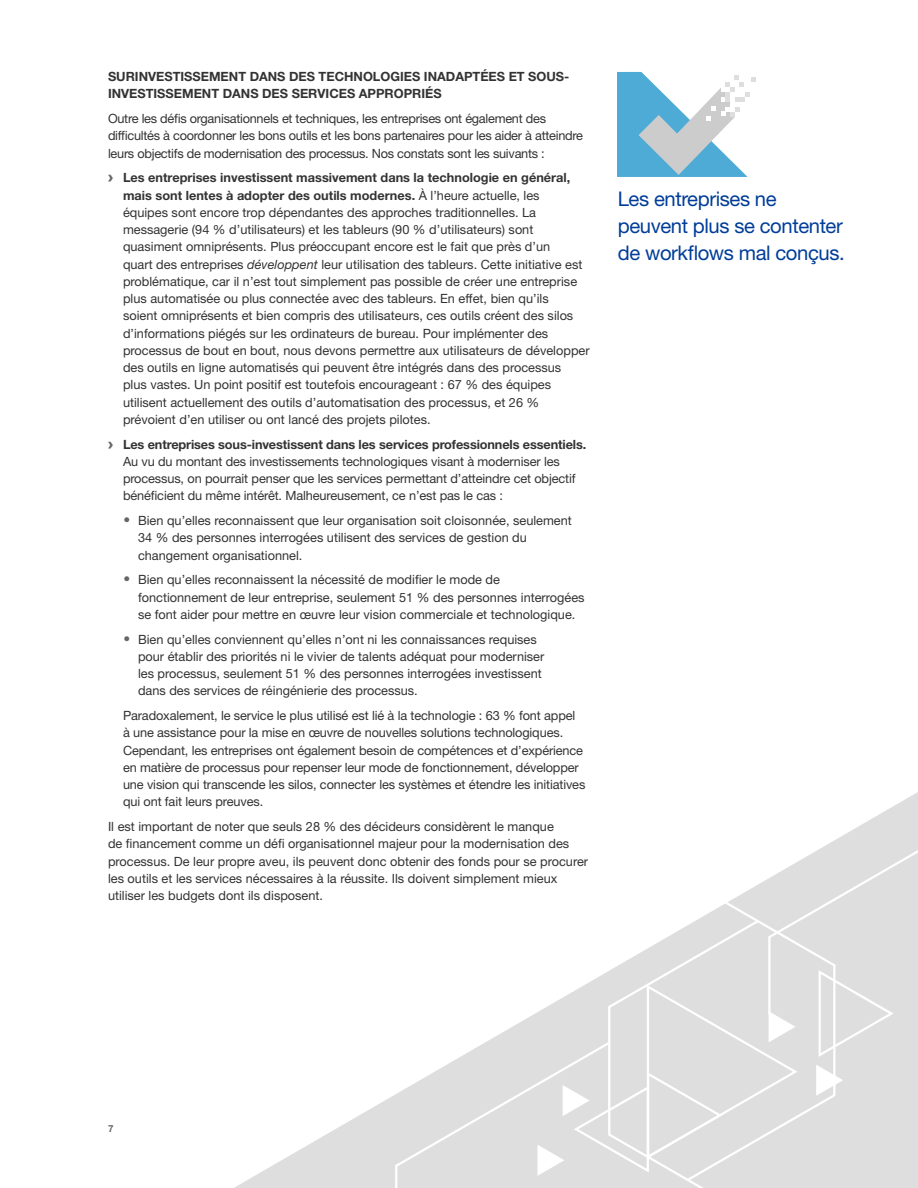
<style>
.page{position:relative;width:918px;height:1188px;background:#fff}
.page>*{position:absolute;margin:0;border:0;box-sizing:border-box;transform-origin:0 0}
.Call-out_blue{font:20.25px/27px "Helvetica Neue LT Std";letter-spacing:-.02em;color:#003d99}
.t1{font:12.75px/17.2px "Helvetica Neue LT Std";color:#333}
.t2{font:12.75px/17.2px "Helvetica Neue LT Std";letter-spacing:-.02em;color:#333}
.Heading_3{font:700 12.75px/17.2px "Helvetica Neue LT Std";color:#333}
.t3{font:700 9.75px "Helvetica Neue LT Std";color:#666}
.s1{font-family:"Arial";font-weight:900;font-size:15px;color:#666}
.s2{font-weight:700}
.s3{font-style:italic}
</style>
<div class="page">
<svg style="left:234px;top:792px;width:684px;height:396px"></svg>
<svg style="left:394px;top:834px;width:524px;height:354px"></svg>
<svg style="left:617px;top:72px;width:139px;height:105px"></svg>
<p class="Heading_3" style="left:108px;top:68px;width:463px">SURINVESTISSEMENT DANS DES TECHNOLOGIES INADAPTÉES ET SOUS-<br>INVESTISSEMENT DANS DES SERVICES APPROPRIÉS</p>
<p class="t2" style="left:108px;top:110px;width:477px">Outre les défis organisationnels et techniques, les entreprises ont également des difficultés à coordonner les bons outils et les bons partenaires pour les aider à atteindre leurs objectifs de modernisation des processus. Nos constats sont les suivants :</p>
<p class="t1" style="left:123px;top:169px;width:468px;text-indent:-15px"><span class="s1">›</span> <span class="s2">Les entreprises investissent massivement dans la technologie en général, mais sont lentes à adopter des outils modernes.</span> À l’heure actuelle, les<br>équipes sont encore trop dépendantes des approches traditionnelles. La messagerie (94 % d’utilisateurs) et les tableurs (90 % d’utilisateurs) sont quasiment omniprésents. Plus préoccupant encore est le fait que près d’un<br>quart des entreprises <span class="s3">développent</span> leur utilisation des tableurs. Cette initiative est problématique, car il n’est tout simplement pas possible de créer une entreprise plus automatisée ou plus connectée avec des tableurs. En effet, bien qu’ils<br>soient omniprésents et bien compris des utilisateurs, ces outils créent des silos d’informations piégés sur les ordinateurs de bureau. Pour implémenter des processus de bout en bout, nous devons permettre aux utilisateurs de développer des outils en ligne automatisés qui peuvent être intégrés dans des processus<br>plus vastes. Un point positif est toutefois encourageant : 67 % des équipes utilisent actuellement des outils d’automatisation des processus, et 26 % prévoient d’en utiliser ou ont lancé des projets pilotes.</p>
<p class="t1" style="left:123px;top:435px;width:465px;text-indent:-15px"><span class="s1">›</span> <span class="s2">Les entreprises sous-investissent dans les services professionnels essentiels.<br></span>Au vu du montant des investissements technologiques visant à moderniser les processus, on pourrait penser que les services permettant d’atteindre cet objectif bénéficient du même intérêt. Malheureusement, ce n’est pas le cas :</p>
<p class="t1" style="left:138px;top:512px;width:435px;text-indent:-15px"><span class="s1">•</span> Bien qu’elles reconnaissent que leur organisation soit cloisonnée, seulement<br>34 % des personnes interrogées utilisent des services de gestion du changement organisationnel.</p>
<p class="t1" style="left:138px;top:571px;width:448px;text-indent:-15px"><span class="s1">•</span> Bien qu’elles reconnaissent la nécessité de modifier le mode de fonctionnement de leur entreprise, seulement 51 % des personnes interrogées se font aider pour mettre en œuvre leur vision commerciale et technologique.</p>
<p class="t1" style="left:138px;top:630px;width:408px;text-indent:-15px"><span class="s1">•</span> Bien qu’elles conviennent qu’elles n’ont ni les connaissances requises pour établir des priorités ni le vivier de talents adéquat pour moderniser les processus, seulement 51 % des personnes interrogées investissent dans des services de réingénierie des processus.</p>
<p class="t1" style="left:123px;top:707px;width:464px">Paradoxalement, le service le plus utilisé est lié à la technologie : 63 % font appel<br>à une assistance pour la mise en œuvre de nouvelles solutions technologiques.<br>Cependant, les entreprises ont également besoin de compétences et d’expérience en matière de processus pour repenser leur mode de fonctionnement, développer une vision qui transcende les silos, connecter les systèmes et étendre les initiatives qui ont fait leurs preuves.</p>
<p class="t1" style="left:108px;top:818px;width:482px">Il est important de noter que seuls 28 % des décideurs considèrent le manque<br>de financement comme un défi organisationnel majeur pour la modernisation des processus. De leur propre aveu, ils peuvent donc obtenir des fonds pour se procurer les outils et les services nécessaires à la réussite. Ils doivent simplement mieux utiliser les budgets dont ils disposent.</p>
<p class="Call-out_blue" style="left:618px;top:185px;width:228px">Les entreprises ne peuvent plus se contenter de workflows mal conçus.</p>
<p class="t3" style="left:108px;top:1123px;width:7px">7</p>
</div>
